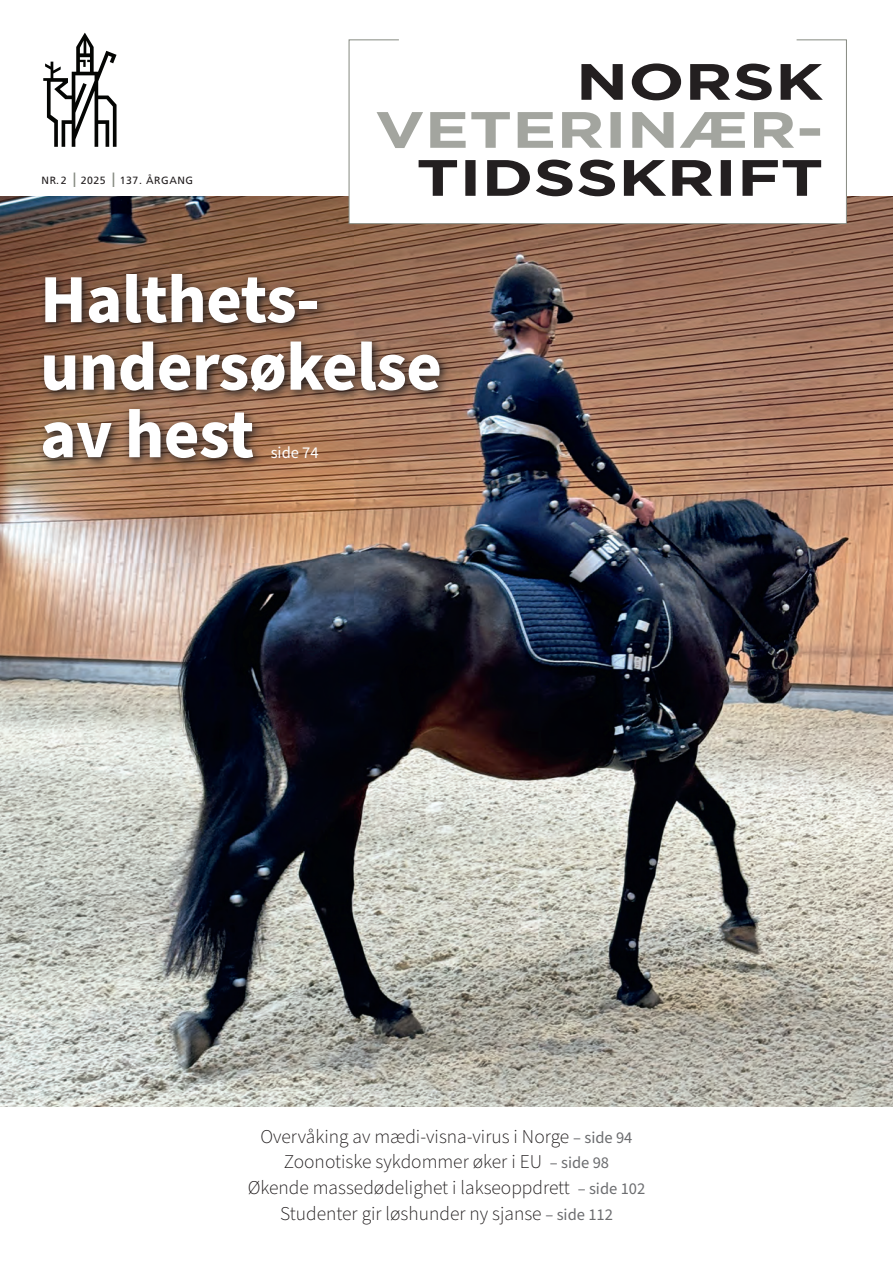
<style>
.page{position:relative;width:893px;height:1263px;background:#fff}
.page>*{position:absolute;margin:0;border:0;box-sizing:border-box;transform-origin:0 0}
.t1{font:700 68.85px/67.5px "Source Sans Pro";letter-spacing:-.01em;color:#fff}
.t2{font:300 19.5px/25.5px "Source Sans Pro";color:#231f20;text-align:center}
.t3{font:16.5px "Source Sans Pro";color:#fff}
.t4{font:10.5px "Frutiger LT Std";letter-spacing:.05em;color:#231f20}
.s1{color:#868a81}
.s2{font-weight:400;font-size:16.5px;color:#6c6d70}
</style>
<div class="page">
<img style="left:0;top:196px;width:893px;height:911px">
<div style="left:349px;top:39px;width:497px;height:185px;background:#fff"></div>
<svg style="left:43px;top:34px;width:74px;height:113px"></svg>
<svg style="left:810px;top:160px;width:11px;height:8px"></svg>
<svg style="left:810px;top:128px;width:10px;height:8px"></svg>
<svg style="left:810px;top:64px;width:13px;height:36px"></svg>
<svg style="left:349px;top:39px;width:461px;height:185px"></svg>
<svg style="left:37px;top:268px;width:415px;height:202px;background:#7d5a46"></svg>
<p class="t4" style="left:42px;top:174px;width:153px">NR . 2 <span class="s1">❘</span> 2025 <span class="s1">❘</span> 137. ÅRGANG</p>
<h1 class="t1" style="left:40px;top:267px;width:403px">Halthets&shy;undersøkelse av hest</h1>
<p class="t3" style="left:271px;top:441px;width:50px">side 74</p>
<p class="t2" style="left:248px;top:1124px;width:399px">Overvåking av mædi-visna-virus i Norge <span class="s2">– side 94<br></span>Zoonotiske sykdommer øker i EU <span class="s2">– side 98<br></span>Økende massedødelighet i lakseoppdrett <span class="s2">– side 102<br></span>Studenter gir løshunder ny sjanse <span class="s2">– side 112</span></p>
</div>
